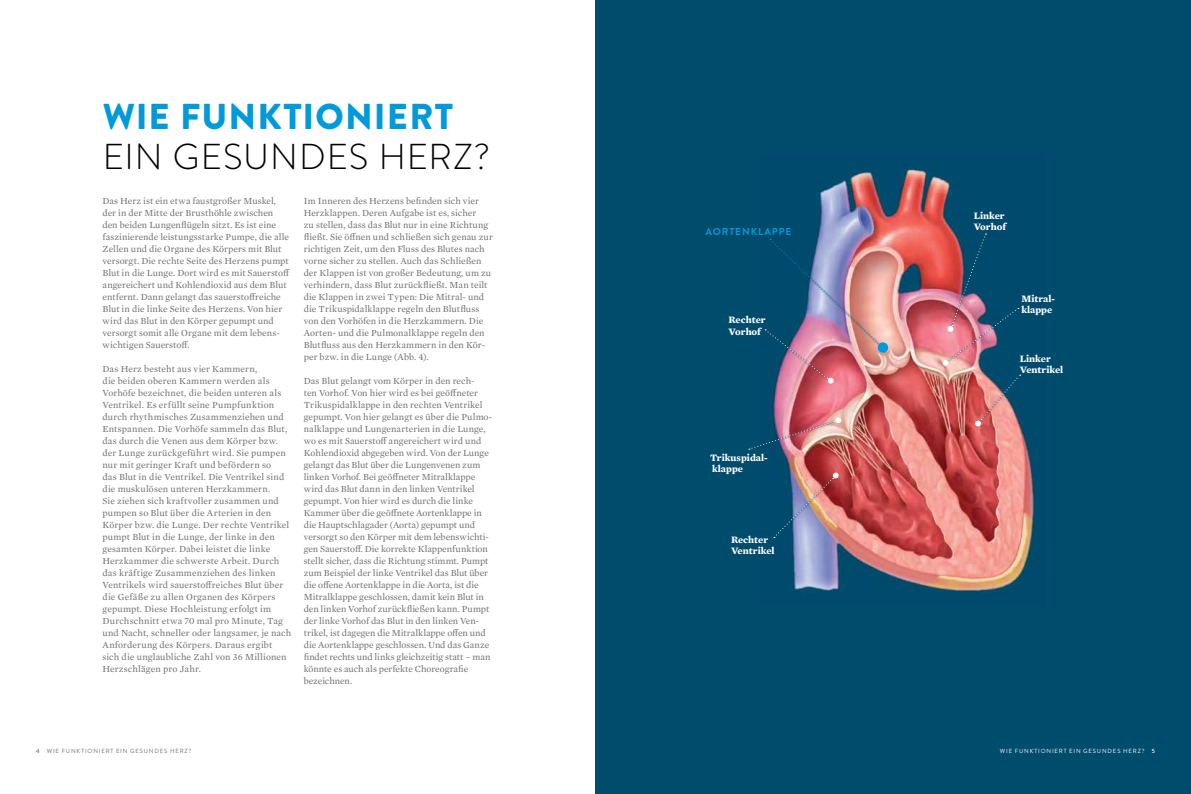
<style>
.page{position:relative;width:1191px;height:794px;background:#fff}
.page>*{position:absolute;margin:0;border:0;box-sizing:border-box;transform-origin:0 0}
.t1{font:300 36px "Brandon Grotesque";letter-spacing:.025em;color:#000}
.t2{font:900 36px "Brandon Grotesque";letter-spacing:.03em;color:#009ada}
.t3{font:700 10px/11.2px "Mercury Text G1";color:#fff}
.t4{font:700 10px "Brandon Grotesque";letter-spacing:.09em;color:#009ada}
.t5{font:9.5px/12px "Mercury Text G1";letter-spacing:.005em;color:#6d6e71}
.t6{font:6px "Brandon Grotesque";letter-spacing:.14em;color:#6d6e71}
.t7{font:6px "Brandon Grotesque";letter-spacing:.14em;color:#fff}
.s1{font-weight:500}
</style>
<div class="page">
<div style="left:595px;top:0;width:596px;height:794px;background:#004c6c"></div>
<img style="left:792px;top:166px;width:242px;height:427px">
<img style="left:748px;top:232px;width:274px;height:308px">
<svg style="left:974px;top:375px;width:46px;height:52px"></svg>
<img style="left:942px;top:234px;width:77px;height:132px">
<img style="left:749px;top:417px;width:92px;height:33px">
<img style="left:773px;top:472px;width:66px;height:66px">
<img style="left:765px;top:239px;width:123px;height:145px">
<h1 class="t2" style="left:103px;top:91px;width:352px">WIE FUNKTIONIERT</h1>
<h1 class="t1" style="left:103px;top:132px;width:389px">EIN GESUNDES HERZ?</h1>
<p class="t5" style="left:102px;top:194px;width:189px">Das Herz ist ein etwa faustgroßer Muskel, der in der Mitte der Brusthöhle zwischen den beiden Lungenflügeln sitzt. Es ist eine faszinierende leistungsstarke Pumpe, die alle Zellen und die Organe des Körpers mit Blut versorgt. Die rechte Seite des Herzens pumpt Blut in die Lunge. Dort wird es mit Sauerstoff angereichert und Kohlendioxid aus dem Blut entfernt. Dann gelangt das sauerstoffreiche Blut in die linke Seite des Herzens. Von hier wird das Blut in den Körper gepumpt und versorgt somit alle Organe mit dem lebens&shy;wichtigen Sauerstoff.</p>
<p class="t5" style="left:102px;top:362px;width:190px">Das Herz besteht aus vier Kammern,<br>die beiden oberen Kammern werden als Vorhöfe bezeichnet, die beiden unteren als Ventrikel. Es erfüllt seine Pumpfunktion durch rhythmisches Zusammenziehen und Entspannen. Die Vorhöfe sammeln das Blut, das durch die Venen aus dem Körper bzw. der Lunge zurückgeführt wird. Sie pumpen nur mit geringer Kraft und befördern so<br>das Blut in die Ventrikel. Die Ventrikel sind die muskulösen unteren Herzkammern.<br>Sie ziehen sich kraftvoller zusammen und pumpen so Blut über die Arterien in den Körper bzw. die Lunge. Der rechte Ventrikel pumpt Blut in die Lunge, der linke in den gesamten Körper. Dabei leistet die linke Herzkammer die schwerste Arbeit. Durch das kräftige Zusammenziehen des linken Ventrikels wird sauerstoffreiches Blut über die Gefäße zu allen Organen des Körpers gepumpt. Diese Hochleistung erfolgt im Durchschnitt etwa 70 mal pro Minute, Tag und Nacht, schneller oder langsamer, je nach Anforderung des Körpers. Daraus ergibt sich die unglaubliche Zahl von 36 Millionen Herzschlägen pro Jahr.</p>
<p class="t5" style="left:304px;top:194px;width:191px">Im Inneren des Herzens befinden sich vier Herzklappen. Deren Aufgabe ist es, sicher<br>zu stellen, dass das Blut nur in eine Richtung fließt. Sie öffnen und schließen sich genau zur richtigen Zeit, um den Fluss des Blutes nach vorne sicher zu stellen. Auch das Schließen der Klappen ist von großer Bedeutung, um zu verhindern, dass Blut zurückfließt. Man teilt die Klappen in zwei Typen: Die Mitral- und die Trikuspidalklappe regeln den Blutfluss von den Vorhöfen in die Herzkammern. Die Aorten- und die Pulmonalklappe regeln den Blutfluss aus den Herzkammern in den Kör&shy;per bzw. in die Lunge (Abb. 4).</p>
<p class="t5" style="left:304px;top:374px;width:190px">Das Blut gelangt vom Körper in den rech-<br>ten Vorhof. Von hier wird es bei geöffneter Trikuspidalklappe in den rechten Ventrikel gepumpt. Von hier gelangt es über die Pulmo&shy;nalklappe und Lungenarterien in die Lunge, wo es mit Sauerstoff angereichert wird und Kohlendioxid abgegeben wird. Von der Lunge gelangt das Blut über die Lungenvenen zum linken Vorhof. Bei geöffneter Mitralklappe wird das Blut dann in den linken Ventrikel gepumpt. Von hier wird es durch die linke Kammer über die geöffnete Aortenklappe in die Hauptschlagader (Aorta) gepumpt und versorgt so den Körper mit dem lebenswichti&shy;gen Sauerstoff. Die korrekte Klappenfunktion stellt sicher, dass die Richtung stimmt. Pumpt zum Beispiel der linke Ventrikel das Blut über die offene Aortenklappe in die Aorta, ist die Mitralklappe geschlossen, damit kein Blut in den linken Vorhof zurückfließen kann. Pumpt der linke Vorhof das Blut in den linken Ven&shy;trikel, ist dagegen die Mitralklappe offen und die Aortenklappe geschlossen. Und das Ganze findet rechts und links gleichzeitig statt – man könnte es auch als perfekte Choreografie bezeichnen.</p>
<p class="t4" style="left:705px;top:224px;width:87px">AORTENKLAPPE</p>
<p class="t3" style="left:728px;top:314px;width:39px">Rechter<br>Vorhof</p>
<p class="t3" style="left:710px;top:452px;width:59px">Trikuspidal&shy;klappe</p>
<p class="t3" style="left:731px;top:533px;width:45px">Rechter<br>Ventrikel</p>
<p class="t3" style="left:973px;top:209px;width:34px">Linker<br>Vorhof</p>
<p class="t3" style="left:1021px;top:292px;width:35px">Mitral&shy;klappe</p>
<p class="t3" style="left:1019px;top:352px;width:45px">Linker<br>Ventrikel</p>
<p class="t6" style="left:36px;top:747px;width:157px"><span class="s1">4</span> WIE FUNKTIONIERT EIN GESUNDES HERZ?</p>
<p class="t7" style="left:1000px;top:747px;width:156px">WIE FUNKTIONIERT EIN GESUNDES HERZ? <span class="s1">5</span></p>
</div>
